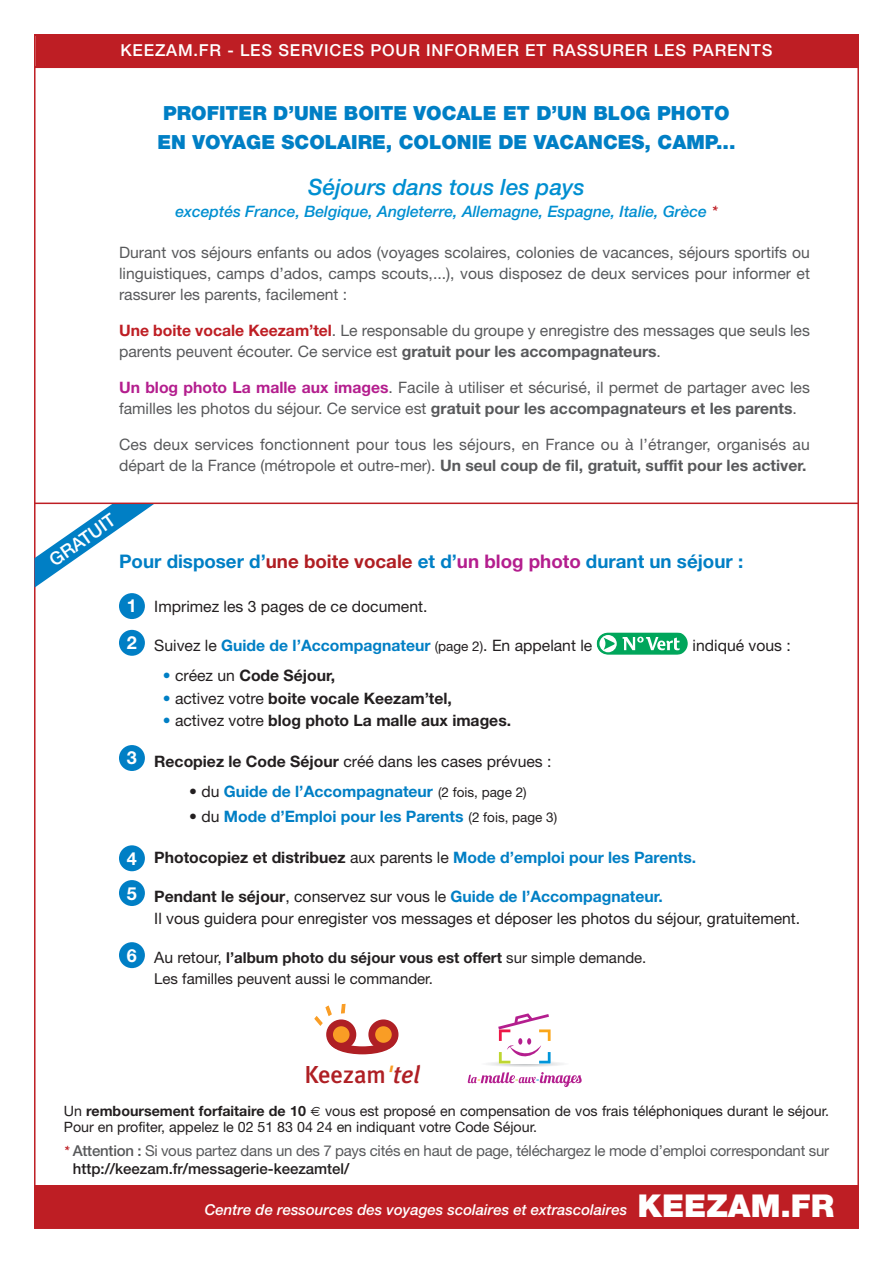
<style>
.page{position:relative;width:893px;height:1263px;background:#fff}
.page>*{position:absolute;margin:0;border:0;box-sizing:border-box;transform-origin:0 0}
.t1{font:500 24.6px "Meta Plus";color:#af1f24}
.t2{font:italic 500 22.5px "Helvetica Neue CE";color:#008fd1}
.t3{font:900 19.5px/28.5px "Helvetica Neue";color:#007fc5}
.t4{font:700 18.75px "Helvetica Neue";color:#007fc5}
.t5{font:500 18px "Helvetica Neue";color:#fff}
.t6{font:700 18px/36.8px "Helvetica Neue";color:#fff}
.t7{font:500 16.5px "Helvetica Neue";letter-spacing:.05em;color:#fff}
.t8{font:15.75px/21px "Helvetica Neue";color:#58595b}
.t9{font:15.75px/22.5px "Helvetica Neue";color:#231f20}
.t10{font:700 15.75px "Helvetica Neue";color:#007fc5}
.t11{font:700 15.75px "Helvetica Neue";color:#231f20}
.t12{font:700 15.75px "Helvetica Neue CE";color:#58595b}
.t13{font:italic 500 15.75px "Helvetica Neue CE";color:#008fd1}
.t14{font:15px "Helvetica Neue CE";letter-spacing:-.015em;color:#58595b}
.t15{font:15px/21px "Helvetica Neue";color:#231f20}
.t16{font:italic 500 15px "Helvetica Neue";color:#fff}
.t17{font:500 15px "Helvetica Neue";color:#231f20}
.t18{font:14.25px/16.5px "Helvetica Neue";color:#231f20}
.t19{font:700 14.25px "Helvetica Neue";color:#231f20}
.s1{color:#be1e24}
.s2{font-weight:700;color:#be1e24}
.s3{font-weight:700}
.s4{font-weight:700;color:#b41e8e}
.s5{font-family:"Helvetica Neue";font-weight:400}
.s6{color:#b01e23}
.s7{color:#b41e8e}
.s8{font-weight:400;color:#231f20}
.s9{font-weight:400;font-size:13.5px;color:#231f20}
.s10{font-weight:400;color:#007fc5}
.s11{font-weight:400}
.s12{color:#231f20}
.s13{font-weight:700;color:#007fc5}
.s14{font-size:15.75px}
.s15{font-style:italic;color:#f99d25}
.s16{font-style:italic}
.s17{font-weight:500;font-style:italic;font-size:14.25px;color:#be1e24}
.s18{font-weight:500}
.s19{font-weight:900;font-style:normal;font-size:31.5px}
</style>
<div class="page">
<div style="left:34px;top:1185px;width:825px;height:43px;background:#be1e24"></div>
<div style="left:36px;top:36px;width:821px;height:31px;background:#be1e24"></div>
<div style="left:34px;top:34px;width:825px;height:34px;border:2px solid #be1e24"></div>
<div style="left:119px;top:593px;width:26px;height:26px;background:#007fc5;border-radius:50%"></div>
<div style="left:119px;top:630px;width:26px;height:26px;background:#007fc5;border-radius:50%"></div>
<div style="left:119px;top:745px;width:26px;height:26px;background:#007fc5;border-radius:50%"></div>
<div style="left:119px;top:845px;width:26px;height:26px;background:#007fc5;border-radius:50%"></div>
<div style="left:119px;top:880px;width:26px;height:26px;background:#007fc5;border-radius:50%"></div>
<div style="left:119px;top:942px;width:26px;height:26px;background:#007fc5;border-radius:50%"></div>
<svg style="left:34px;top:504px;width:120px;height:84px"></svg>
<hr style="left:34px;top:503px;width:825px;height:1px;background:#be1e24">
<svg style="left:596px;top:632px;width:92px;height:23px"></svg>
<svg style="left:314px;top:1004px;width:85px;height:51px"></svg>
<svg style="left:468px;top:1072px;width:114px;height:15px"></svg>
<svg style="left:479px;top:1060px;width:92px;height:7px"></svg>
<svg style="left:498px;top:1013px;width:53px;height:50px"></svg>
<p class="t7" style="left:120px;top:45px;width:653px">KEEZAM.FR - LES SERVICES POUR INFORMER ET RASSURER LES PARENTS</p>
<p class="t3" style="left:157px;top:101px;width:580px">PROFITER D’UNE BOITE VOCALE ET D’UN BLOG PHOTO<br>EN VOYAGE SCOLAIRE, COLONIE DE VACANCES, CAMP...</p>
<h2 class="t2" style="left:308px;top:179px;width:278px">Séjours dans tous les pays</h2>
<p class="t13" style="left:175px;top:206px;width:544px">exceptés France, Belgique, Angleterre, Allemagne, Espagne, Italie, Grèce <span class="s1">*</span></p>
<p class="t8" style="left:119px;top:243px;width:692px;text-align:justify">Durant vos séjours enfants ou ados (voyages scolaires, colonies de vacances, séjours sportifs ou linguistiques, camps d’ados, camps scouts,...), vous disposez de deux services pour informer et rassurer les parents, facilement :</p>
<p class="t8" style="left:119px;top:321px;width:692px"><span class="s2">Une boite vocale Keezam’tel</span>. Le responsable du groupe y enregistre des messages que seuls les parents peuvent écouter. Ce service est <span class="s3">gratuit pour les accompagnateurs</span>.</p>
<p class="t8" style="left:119px;top:378px;width:692px"><span class="s4">Un blog photo La malle aux images</span>. Facile à utiliser et sécurisé, il permet de partager avec les</p>
<p class="t12" style="left:119px;top:403px;width:679px"><span class="s5">familles les photos du séjour. Ce service est</span> gratuit pour les accompagnateurs et les parents<span class="s5">.</span></p>
<p class="t8" style="left:119px;top:435px;width:692px">Ces deux services fonctionnent pour tous les séjours, en France ou à l’étranger, organisés au départ de la France (métropole et outre-mer). <span class="s3">Un seul coup de fil, gratuit, suffit pour les activer.</span></p>
<p class="t5" style="left:48px;top:556px;width:77px;rotate:-35deg">GRATUIT</p>
<p class="t4" style="left:119px;top:554px;width:626px">Pour disposer d’<span class="s6">une boite vocale</span> et d’<span class="s7">un blog photo</span> durant un séjour :</p>
<p class="t6" style="left:127px;top:589px;width:12px">1<br>2</p>
<p class="t6" style="left:127px;top:741px;width:12px">3</p>
<p class="t6" style="left:127px;top:842px;width:12px;line-height:34.8px">4<br>5</p>
<p class="t6" style="left:127px;top:938px;width:12px">6</p>
<p class="t9" style="left:154px;top:597px;width:275px">Imprimez les 3 pages de ce document.</p>
<p class="t10" style="left:154px;top:640px;width:439px"><span class="s8">Suivez le</span> Guide de l’Accompagnateur <span class="s9">(page 2)</span><span class="s8">. En appelant le</span></p>
<p class="t9" style="left:693px;top:636px;width:100px">indiqué vous :</p>
<p class="t11" style="left:163px;top:670px;width:174px"><span class="s10">•</span> <span class="s11">créez un</span> Code Séjour,</p>
<p class="t11" style="left:163px;top:692px;width:291px"><span class="s10">•</span> <span class="s11">activez votre</span> boite vocale Keezam’tel,</p>
<p class="t11" style="left:163px;top:715px;width:350px"><span class="s10">•</span> <span class="s11">activez votre</span> blog photo La malle aux images.</p>
<p class="t9" style="left:154px;top:751px;width:399px"><span class="s3">Recopiez le Code Séjour</span> créé dans les cases prévues :</p>
<p class="t10" style="left:189px;top:785px;width:339px"><span class="s8">• du</span> Guide de l’Accompagnateur <span class="s9">(2 fois, page 2)</span></p>
<p class="t10" style="left:189px;top:811px;width:370px"><span class="s8">• du</span> Mode d’Emploi pour les Parents <span class="s9">(2 fois, page 3)</span></p>
<p class="t10" style="left:154px;top:851px;width:543px"><span class="s12">Photocopiez et distribuez</span> <span class="s8">aux parents le</span> Mode d’emploi pour les Parents.</p>
<p class="t9" style="left:154px;top:886px;width:647px"><span class="s3">Pendant le séjour</span>, conservez sur vous le <span class="s13">Guide de l’Accompagnateur.<br></span>Il vous guidera pour enregister vos messages et déposer les photos du séjour, gratuitement.</p>
<p class="t15" style="left:154px;top:949px;width:494px"><span class="s14">Au retour,</span> <span class="s3">l’album photo du séjour vous est offert</span> sur simple demande.<br>Les familles peuvent aussi le commander.</p>
<h1 class="t1" style="left:304px;top:1060px;width:117px">Keezam<span class="s15">'</span><span class="s16">tel</span></h1>
<p class="t18" style="left:64px;top:1104px;width:767px;text-indent:261px">vous est proposé en compensation de vos frais téléphoniques durant le séjour.<br>Pour en profiter, appelez le 02 51 83 04 24 en indiquant votre Code Séjour.</p>
<p class="t14" style="left:64px;top:1145px;width:767px"><span class="s17">*</span> <span class="s18">Attention :</span> Si vous partez dans un des 7 pays cités en haut de page, téléchargez le mode d’emploi correspondant sur</p>
<p class="t17" style="left:73px;top:1163px;width:278px">http://keezam.fr/messagerie-keezamtel/</p>
<p class="t19" style="left:64px;top:1106px;width:244px"><span class="s11">Un</span> remboursement forfaitaire de 10</p>
<p class="t16" style="left:205px;top:1204px;width:631px">Centre de ressources des voyages scolaires et extrascolaires <span class="s19">KEEZAM.FR</span></p>
</div>
